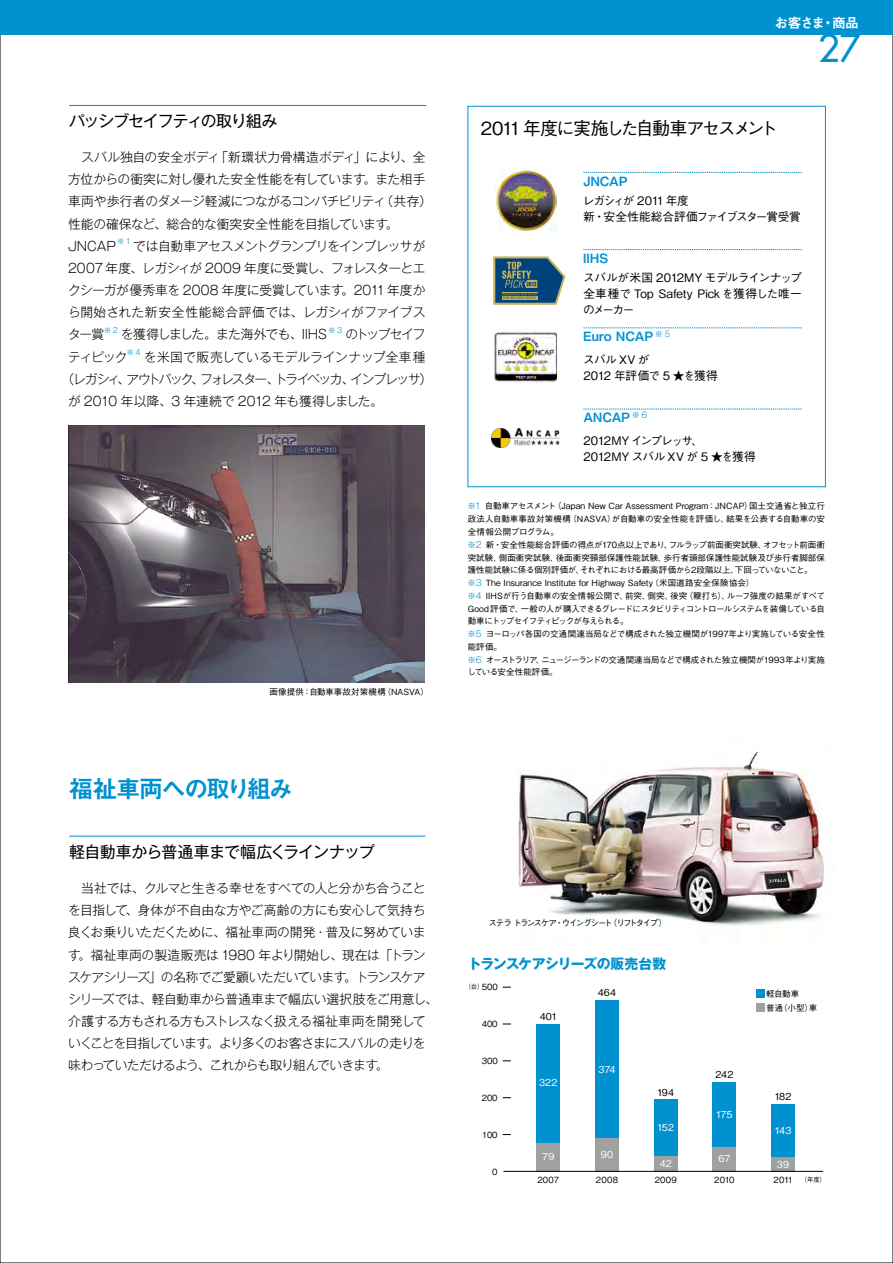
<style>
.page{position:relative;width:893px;height:1263px;background:#fff}
.page>*{position:absolute;margin:0;border:0;box-sizing:border-box;transform-origin:0 0}
.t1{font:37.2px "Futura";color:#0091d0}
.t2{font:24.45px "Midashi Go Pro MB31";letter-spacing:-.08em;color:#0091d0}
.t3{font:500 18px "Gothic BBB Pro";letter-spacing:-.11em;color:#000}
.t4{font:15.9px "Gothic MB101 Pro";letter-spacing:-.05em;color:#000}
.t5{font:15.9px "Gothic MB101 Pro";letter-spacing:-.07em;color:#000}
.t6{font:700 13.8px "Gothic MB101 Pro";letter-spacing:-.05em;color:#0091d0}
.t7{font:13.8px "Midashi Go Pro MB31";letter-spacing:-.075em;color:#fff}
.t8{font:300 12.75px/22.2px "Gothic MB101 Pro";letter-spacing:-.03em;color:#000}
.t9{font:300 12.75px "Gothic MB101 Pro";letter-spacing:-.125em;color:#000}
.t10{font:12.75px "Midashi Go Pro MB31";letter-spacing:-.01em;color:#0091d0}
.t11{font:300 12.75px "Gothic MB101 Pro";letter-spacing:.01em;color:#000}
.t12{font:300 12.75px "Gothic MB101 Pro";letter-spacing:-.105em;color:#000}
.t13{font:500 11.7px/15.9px "Gothic BBB Pro";letter-spacing:-.035em;color:#000}
.t14{font:500 11.7px/15.9px "Gothic BBB Pro";letter-spacing:-.1em;color:#000}
.t15{font:500 9.6px "Gothic BBB Pro";letter-spacing:.005em;color:#fff}
.t16{font:500 9.6px "Gothic BBB Pro";letter-spacing:.015em;color:#000}
.t17{font:500 8.55px/12.8px "Gothic BBB Pro";letter-spacing:-.01em;color:#000}
.t18{font:500 8.55px "Gothic BBB Pro";letter-spacing:-.18em;color:#000}
.t19{font:300 7.5px "Gothic MB101 Pro";color:#0091d0}
.t20{font:500 6.45px "Gothic BBB Pro";color:#000}
.s1{font-family:"Gothic MB101 Pro";font-weight:300;color:#0091d0}
</style>
<div class="page">
<div style="left:0;top:0;width:893px;height:34px;background:#0091d0"></div>
<img style="left:68px;top:426px;width:356px;height:257px">
<hr style="left:69px;top:105px;width:357px;height:1px;background:#0091d0">
<hr style="left:69px;top:836px;width:356px;height:1px;background:#0091d0">
<svg style="left:583px;top:172px;width:219px;height:1px"></svg>
<svg style="left:583px;top:328px;width:219px;height:1px"></svg>
<svg style="left:583px;top:409px;width:219px;height:1px"></svg>
<img style="left:492px;top:429px;width:67px;height:19px">
<img style="left:518px;top:751px;width:306px;height:175px">
<div style="left:771px;top:1157px;width:24px;height:14px;background:#9fa0a0"></div>
<div style="left:713px;top:1147px;width:23px;height:24px;background:#9fa0a0"></div>
<div style="left:654px;top:1156px;width:23px;height:15px;background:#9fa0a0"></div>
<div style="left:595px;top:1138px;width:24px;height:33px;background:#9fa0a0"></div>
<div style="left:537px;top:1142px;width:23px;height:29px;background:#9fa0a0"></div>
<div style="left:537px;top:1024px;width:23px;height:118px;background:#0091d0"></div>
<div style="left:595px;top:1000px;width:24px;height:138px;background:#0091d0"></div>
<div style="left:654px;top:1100px;width:23px;height:56px;background:#0091d0"></div>
<div style="left:713px;top:1082px;width:23px;height:65px;background:#0091d0"></div>
<div style="left:771px;top:1104px;width:24px;height:53px;background:#0091d0"></div>
<div style="left:756px;top:989px;width:8px;height:9px;background:#0091d0"></div>
<div style="left:756px;top:1003px;width:8px;height:9px;background:#9fa0a0"></div>
<hr style="left:503px;top:1171px;width:320px;height:1px;background:#000">
<img style="left:495px;top:169px;width:62px;height:61px">
<img style="left:493px;top:330px;width:64px;height:52px">
<svg style="left:493px;top:256px;width:72px;height:49px;background:#4c717f"></svg>
<svg style="left:583px;top:249px;width:219px;height:1px"></svg>
<h3 class="t5" style="left:69px;top:108px;width:210px">パッシブセイフティの取り組み</h3>
<h3 class="t8" style="left:68px;top:144px;width:365px">　スバル独自の安全ボディ「新環状力骨構造ボディ」により、全方位からの衝突に対し優れた安全性能を有しています。また相手車両や歩行者のダメージ軽減につながるコンパチビリティ（共存）性能の確保など、総合的な衝突安全性能を目指しています。<br>JNCAP</h3>
<p class="t19" style="left:117px;top:235px;width:15px">※1</p>
<h3 class="t8" style="left:68px;top:233px;width:359px;text-align:justify;text-indent:65px">では自動車アセスメントグランプリをインプレッサが2007 年度、レガシィが 2009 年度に受賞し、フォレスターとエクシーガが優秀車を 2008 年度に受賞しています。2011 年度から開始された新安全性能総合評価では、レガシィがファイブスター賞</h3>
<p class="t19" style="left:104px;top:324px;width:16px">※2</p>
<h3 class="t8" style="left:121px;top:322px;width:208px">を獲得しました。また海外でも、IIHS</h3>
<p class="t19" style="left:328px;top:324px;width:16px">※3</p>
<h3 class="t12" style="left:345px;top:324px;width:82px">のトップセイフ</h3>
<h3 class="t8" style="left:68px;top:344px;width:61px">ティピック</h3>
<p class="t19" style="left:127px;top:346px;width:16px">※4</p>
<h3 class="t11" style="left:144px;top:346px;width:283px">を米国で販売しているモデルラインナップ全車種</h3>
<h3 class="t9" style="left:61px;top:368px;width:372px">（レガシィ、アウトバック、フォレスター、トライベッカ、インプレッサ）</h3>
<h3 class="t8" style="left:68px;top:388px;width:317px">が 2010 年以降、3 年連続で 2012 年も獲得しました。</h3>
<p class="t17" style="left:269px;top:684px;width:161px">画像提供：自動車事故対策機構（NASVA）</p>
<h2 class="t2" style="left:69px;top:769px;width:226px">福祉車両への取り組み</h2>
<h3 class="t4" style="left:69px;top:839px;width:307px">軽自動車から普通車まで幅広くラインナップ</h3>
<p class="t8" style="left:68px;top:875px;width:371px">　当社では、クルマと生きる幸せをすべての人と分かち合うことを目指して、身体が不自由な方やご高齢の方にも安心して気持ち良くお乗りいただくために、福祉車両の開発・普及に努めています。福祉車両の製造販売は 1980 年より開始し、現在は｢トランスケアシリーズ｣の名称でご愛顧いただいています。トランスケアシリーズでは、軽自動車から普通車まで幅広い選択肢をご用意し、介護する方もされる方もストレスなく扱える福祉車両を開発していくことを目指しています。より多くのお客さまにスバルの走りを味わっていただけるよう、これからも取り組んでいきます。</p>
<h3 class="t7" style="left:774px;top:12px;width:86px">お客さま・商品</h3>
<h1 class="t1" style="left:818px;top:24px;width:44px">27</h1>
<h3 class="t3" style="left:481px;top:114px;width:298px">2011 年度に実施した自動車アセスメント</h3>
<h3 class="t10" style="left:583px;top:171px;width:46px">JNCAP</h3>
<h3 class="t14" style="left:583px;top:191px;width:219px">レガシィが 2011 年度<br>新・安全性能総合評価ファイブスター賞受賞</h3>
<h3 class="t10" style="left:583px;top:248px;width:26px">IIHS</h3>
<h3 class="t13" style="left:583px;top:269px;width:220px;text-align:justify">スバルが米国 2012MY モデルラインナップ全車種で Top Safety Pickを獲得した唯一のメーカー</h3>
<h3 class="t10" style="left:583px;top:326px;width:89px">Euro NCAP <sup>※</sup> <sup>5</sup></h3>
<h3 class="t13" style="left:583px;top:350px;width:136px">スバル XV が<br>2012 年評価で 5 ★を獲得</h3>
<h3 class="t10" style="left:583px;top:407px;width:65px">ANCAP <sup>※</sup> <sup>6</sup></h3>
<h3 class="t13" style="left:583px;top:431px;width:174px">2012MY インプレッサ、<br>2012MY スバル XV が 5 ★を獲得</h3>
<p class="t17" style="left:467px;top:499px;width:359px"><span class="s1">※1</span> 自動車アセスメント（Japan New Car Assessment Program：JNCAP）国土交通省と独立行政法人自動車事故対策機構（NASVA）が自動車の安全性能を評価し、結果を公表する自動車の安全情報公開プログラム。<br><span class="s1">※2</span> 新・安全性能総合評価の得点が170点以上であり、フルラップ前面衝突試験、オフセット前面衝突試験、側面衝突試験、後面衝突頚部保護性能試験、歩行者頭部保護性能試験及び歩行者脚部保護性能試験に係る個別評価が、それぞれにおける最高評価から2段階以上、下回っていないこと。<span class="s1">※3</span> The Insurance Institute for Highway Safety（米国道路安全保険協会）<br><span class="s1">※4</span> IIHSが行う自動車の安全情報公開で、前突、側突、後突（鞭打ち）、ルーフ強度の結果がすべてGood 評価で、一般の人が購入できるグレードにスタビリティコントロールシステムを装備している自動車にトップセイフティピックが与えられる。<br><span class="s1">※5</span> ヨーロッパ各国の交通関連当局などで構成された独立機関が1997年より実施している安全性能評価。<br><span class="s1">※6</span> オーストラリア、ニュージーランドの交通関連当局などで構成された独立機関が1993年より実施している安全性能評価。</p>
<p class="t18" style="left:489px;top:916px;width:180px">ステラ トランスケア・ウイングシート（リフトタイプ）</p>
<h3 class="t6" style="left:468px;top:952px;width:200px">トランスケアシリーズの販売台数</h3>
<p class="t20" style="left:465px;top:981px;width:20px">（台）</p>
<p class="t17" style="left:482px;top:980px;width:17px">500</p>
<p class="t17" style="left:482px;top:1016px;width:17px">400</p>
<p class="t17" style="left:482px;top:1053px;width:17px">300</p>
<p class="t17" style="left:482px;top:1090px;width:17px">200</p>
<p class="t17" style="left:482px;top:1127px;width:17px">100</p>
<p class="t16" style="left:540px;top:1008px;width:19px">401</p>
<p class="t15" style="left:539px;top:1075px;width:20px">322</p>
<p class="t16" style="left:598px;top:985px;width:20px">464</p>
<p class="t15" style="left:598px;top:1061px;width:19px">374</p>
<p class="t16" style="left:657px;top:1084px;width:19px">194</p>
<p class="t15" style="left:657px;top:1120px;width:18px">152</p>
<p class="t16" style="left:715px;top:1067px;width:20px">242</p>
<p class="t15" style="left:716px;top:1106px;width:18px">175</p>
<p class="t17" style="left:766px;top:986px;width:53px;line-height:14px">軽自動車<br>普通（小型）車</p>
<p class="t16" style="left:774px;top:1089px;width:19px">182</p>
<p class="t15" style="left:774px;top:1123px;width:19px">143</p>
<p class="t17" style="left:492px;top:1164px;width:7px">0</p>
<p class="t15" style="left:542px;top:1149px;width:14px">79</p>
<p class="t15" style="left:601px;top:1147px;width:14px">90</p>
<p class="t15" style="left:660px;top:1156px;width:14px">42</p>
<p class="t15" style="left:718px;top:1151px;width:14px">67</p>
<p class="t15" style="left:777px;top:1156px;width:14px">39</p>
<p class="t17" style="left:537px;top:1172px;width:23px">2007</p>
<p class="t17" style="left:596px;top:1172px;width:24px">2008</p>
<p class="t17" style="left:655px;top:1172px;width:24px">2009</p>
<p class="t17" style="left:714px;top:1172px;width:22px">2010</p>
<p class="t17" style="left:774px;top:1172px;width:21px">2011</p>
<p class="t20" style="left:801px;top:1175px;width:27px">（年度）</p>
</div>
